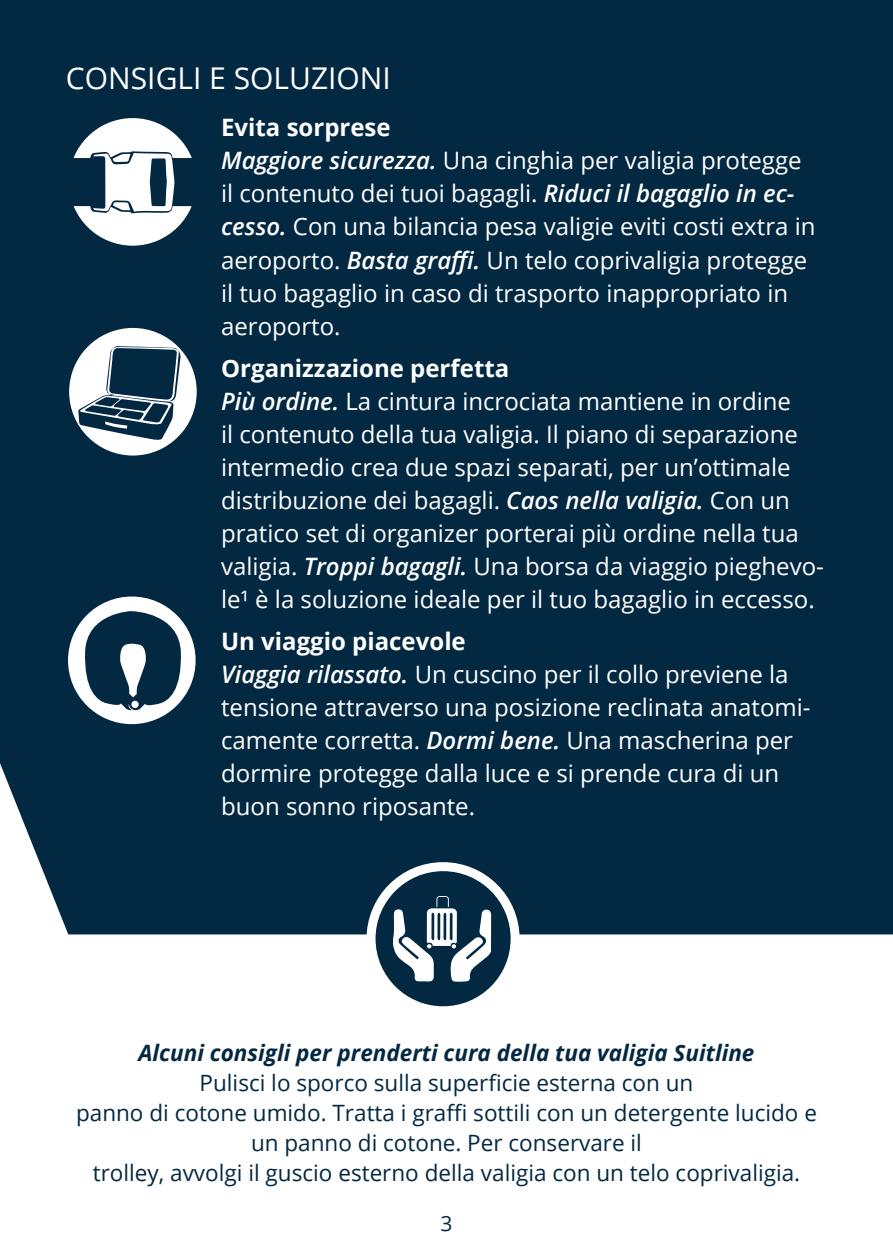
<style>
.page{position:relative;width:893px;height:1259px;background:#fff}
.page>*{position:absolute;margin:0;border:0;box-sizing:border-box;transform-origin:0 0}
.t1{font:30px "Open Sans";color:#fff}
.t2{font:24px/33px "Open Sans";color:#fff}
.t3{font:22.5px/30px "Open Sans";color:#032841;text-align:center}
.t4{font:italic 700 22.5px "Open Sans";color:#032841}
.t5{font:21px "Open Sans";color:#032841}
.s1{font-weight:700}
.s2{font-weight:600;font-style:italic}
</style>
<div class="page">
<div style="left:0;top:0;width:893px;height:934px;background:#032841"></div>
<svg style="left:371px;top:866px;width:144px;height:144px;fill:#032841"></svg>
<div style="left:367px;top:862px;width:153px;height:153px;border:9px solid #fff;border-radius:50%"></div>
<svg style="left:393px;top:896px;width:98px;height:85px"></svg>
<hr style="left:450px;top:913px;width:3px;height:27px;background:#032841;border-radius:2px">
<hr style="left:431px;top:912px;width:3px;height:28px;background:#032841;border-radius:2px">
<hr style="left:437px;top:912px;width:3px;height:28px;background:#032841;border-radius:2px">
<hr style="left:443px;top:912px;width:3px;height:28px;background:#032841;border-radius:2px">
<div style="left:69px;top:118px;width:127px;height:128px;background:#fff;border-radius:50%"></div>
<svg style="left:68px;top:151px;width:130px;height:62px"></svg>
<div style="left:69px;top:328px;width:128px;height:127px;background:#fff;border-radius:50%"></div>
<svg style="left:78px;top:346px;width:105px;height:95px"></svg>
<div style="left:68px;top:596px;width:128px;height:128px;background:#fff;border-radius:50%"></div>
<svg style="left:84px;top:611px;width:98px;height:100px"></svg>
<p class="t1" style="left:66px;top:57px;width:326px">CONSIGLI E SOLUZIONI</p>
<p class="t2" style="left:221px;top:111px;width:596px"><span class="s1">Evita sorprese<br></span><span class="s2">Maggiore sicurezza.</span> Una cinghia per valigia protegge il contenuto dei tuoi bagagli. <span class="s2">Riduci il bagaglio in ec&shy;cesso.</span> Con una bilancia pesa valigie eviti costi extra in aeroporto. <span class="s2">Basta graffi.</span> Un telo coprivaligia protegge il tuo bagaglio in caso di trasporto inappropriato in aeroporto.</p>
<p class="t2" style="left:221px;top:351px;width:604px"><span class="s1">Organizzazione perfetta<br></span><span class="s2">Più ordine.</span> La cintura incrociata mantiene in ordine<br>il contenuto della tua valigia. Il piano di separazione intermedio crea due spazi separati, per un’ottimale distribuzione dei bagagli. <span class="s2">Caos nella valigia.</span> Con un pratico set di organizer porterai più ordine nella tua valigia. <span class="s2">Troppi bagagli.</span> Una borsa da viaggio pieghevo&shy;le¹ è la soluzione ideale per il tuo bagaglio in eccesso.</p>
<p class="t2" style="left:221px;top:624px;width:591px"><span class="s1">Un viaggio piacevole<br></span><span class="s2">Viaggia rilassato.</span> Un cuscino per il collo previene la tensione attraverso una posizione reclinata anatomi&shy;camente corretta. <span class="s2">Dormi bene.</span> Una mascherina per dormire protegge dalla luce e si prende cura di un buon sonno riposante.</p>
<p class="t4" style="left:138px;top:1037px;width:617px">Alcuni consigli per prenderti cura della tua valigia Suitline</p>
<p class="t3" style="left:76px;top:1067px;width:742px">Pulisci lo sporco sulla superficie esterna con un<br>panno di cotone umido. Tratta i graffi sottili con un detergente lucido e un panno di cotone. Per conservare il<br>trolley, avvolgi il guscio esterno della valigia con un telo coprivaligia.</p>
<p class="t5" style="left:440px;top:1209px;width:14px">3</p>
</div>
